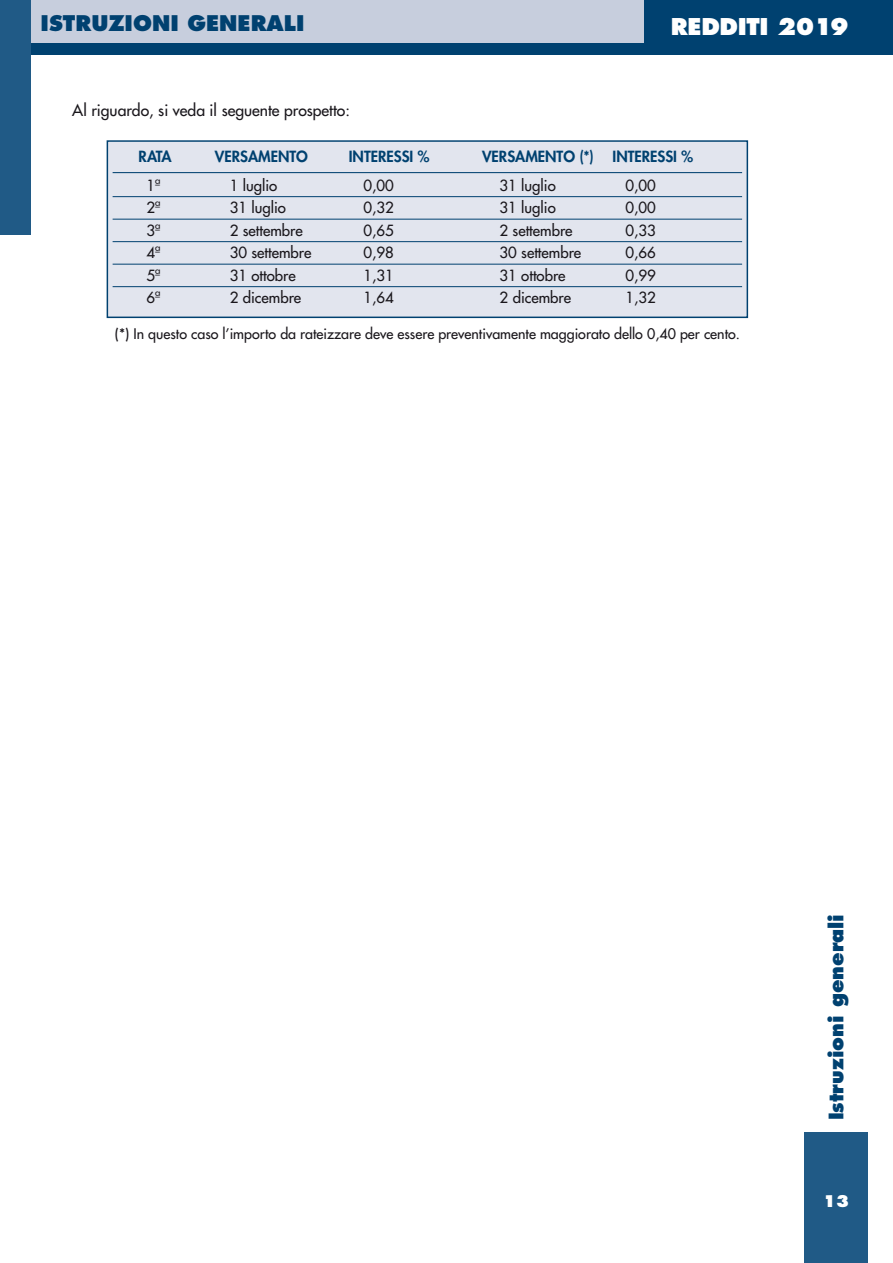
<style>
.page{position:relative;width:893px;height:1263px;background:#fff}
.page>*{position:absolute;margin:0;border:0;box-sizing:border-box;transform-origin:0 0}
.t1{font:800 22.5px "Futura";letter-spacing:-.015em;color:#fff}
.t2{font:800 21px "Futura";color:#004170}
.t3{font:800 19.5px "Futura";color:#004170}
.t4{font:15.75px "Futura";color:#1a171c}
.t5{font:800 15.75px "Futura";color:#fff}
.t6{font:15px "Futura";color:#1a171c}
.t7{font:800 15px "Futura";color:#004170}
.t8{font:14.25px "Futura";color:#1a171c}
</style>
<div class="page">
<div style="left:108px;top:142px;width:639px;height:175px;background:#e2e5ee"></div>
<div style="left:107px;top:140px;width:641px;height:178px;border:2px solid #004170"></div>
<hr style="left:113px;top:172px;width:629px;height:1px;background:#004170">
<hr style="left:113px;top:196px;width:629px;height:1px;background:#004170">
<hr style="left:113px;top:219px;width:629px;height:1px;background:#004170">
<hr style="left:113px;top:241px;width:629px;height:1px;background:#004170">
<hr style="left:113px;top:264px;width:629px;height:1px;background:#004170">
<hr style="left:113px;top:286px;width:629px;height:1px;background:#004170">
<div style="left:804px;top:1132px;width:64px;height:131px;background:#205a86"></div>
<div style="left:30px;top:0;width:863px;height:54px;background:#004170"></div>
<div style="left:30px;top:0;width:614px;height:43px;background:#c7cedd"></div>
<div style="left:0;top:0;width:30px;height:235px;background:#205a86"></div>
<p class="t2" style="left:41px;top:14px;width:265px">ISTRUZIONI GENERALI</p>
<p class="t1" style="left:671px;top:16px;width:179px">REDDITI 2019</p>
<p class="t4" style="left:72px;top:102px;width:279px">Al riguardo, si veda il seguente prospetto:</p>
<p class="t7" style="left:139px;top:149px;width:35px">RATA</p>
<p class="t7" style="left:215px;top:149px;width:95px">VERSAMENTO</p>
<p class="t7" style="left:349px;top:149px;width:82px">INTERESSI %</p>
<p class="t7" style="left:482px;top:149px;width:212px">VERSAMENTO (*) INTERESSI %</p>
<p class="t6" style="left:147px;top:178px;width:15px">1ª</p>
<p class="t6" style="left:230px;top:178px;width:49px">1 luglio</p>
<p class="t6" style="left:364px;top:178px;width:32px">0,00</p>
<p class="t6" style="left:500px;top:178px;width:58px">31 luglio</p>
<p class="t6" style="left:625px;top:178px;width:32px">0,00</p>
<p class="t6" style="left:147px;top:200px;width:15px">2ª</p>
<p class="t6" style="left:230px;top:200px;width:58px">31 luglio</p>
<p class="t6" style="left:364px;top:200px;width:32px">0,32</p>
<p class="t6" style="left:500px;top:200px;width:58px">31 luglio</p>
<p class="t6" style="left:625px;top:200px;width:32px">0,00</p>
<p class="t6" style="left:147px;top:223px;width:15px">3ª</p>
<p class="t6" style="left:230px;top:223px;width:75px">2 settembre</p>
<p class="t6" style="left:363px;top:223px;width:32px">0,65</p>
<p class="t6" style="left:500px;top:223px;width:75px">2 settembre</p>
<p class="t6" style="left:625px;top:223px;width:32px">0,33</p>
<p class="t6" style="left:147px;top:245px;width:15px">4ª</p>
<p class="t6" style="left:230px;top:245px;width:83px">30 settembre</p>
<p class="t6" style="left:363px;top:245px;width:32px">0,98</p>
<p class="t6" style="left:500px;top:245px;width:83px">30 settembre</p>
<p class="t6" style="left:625px;top:245px;width:32px">0,66</p>
<p class="t6" style="left:147px;top:268px;width:15px">5ª</p>
<p class="t6" style="left:230px;top:268px;width:67px">31 ottobre</p>
<p class="t6" style="left:364px;top:268px;width:32px">1,31</p>
<p class="t6" style="left:500px;top:268px;width:67px">31 ottobre</p>
<p class="t6" style="left:625px;top:268px;width:32px">0,99</p>
<p class="t6" style="left:147px;top:290px;width:15px">6ª</p>
<p class="t6" style="left:230px;top:290px;width:73px">2 dicembre</p>
<p class="t6" style="left:364px;top:290px;width:32px">1,64</p>
<p class="t6" style="left:500px;top:290px;width:73px">2 dicembre</p>
<p class="t6" style="left:626px;top:290px;width:32px">1,32</p>
<p class="t8" style="left:115px;top:326px;width:626px">(*) In questo caso l’importo da rateizzare deve essere preventivamente maggiorato dello 0,40 per cento.</p>
<p class="t3" style="left:827px;top:1120px;width:208px;rotate:-90deg">Istruzioni generali</p>
<p class="t5" style="left:823px;top:1194px;width:28px">13</p>
</div>
